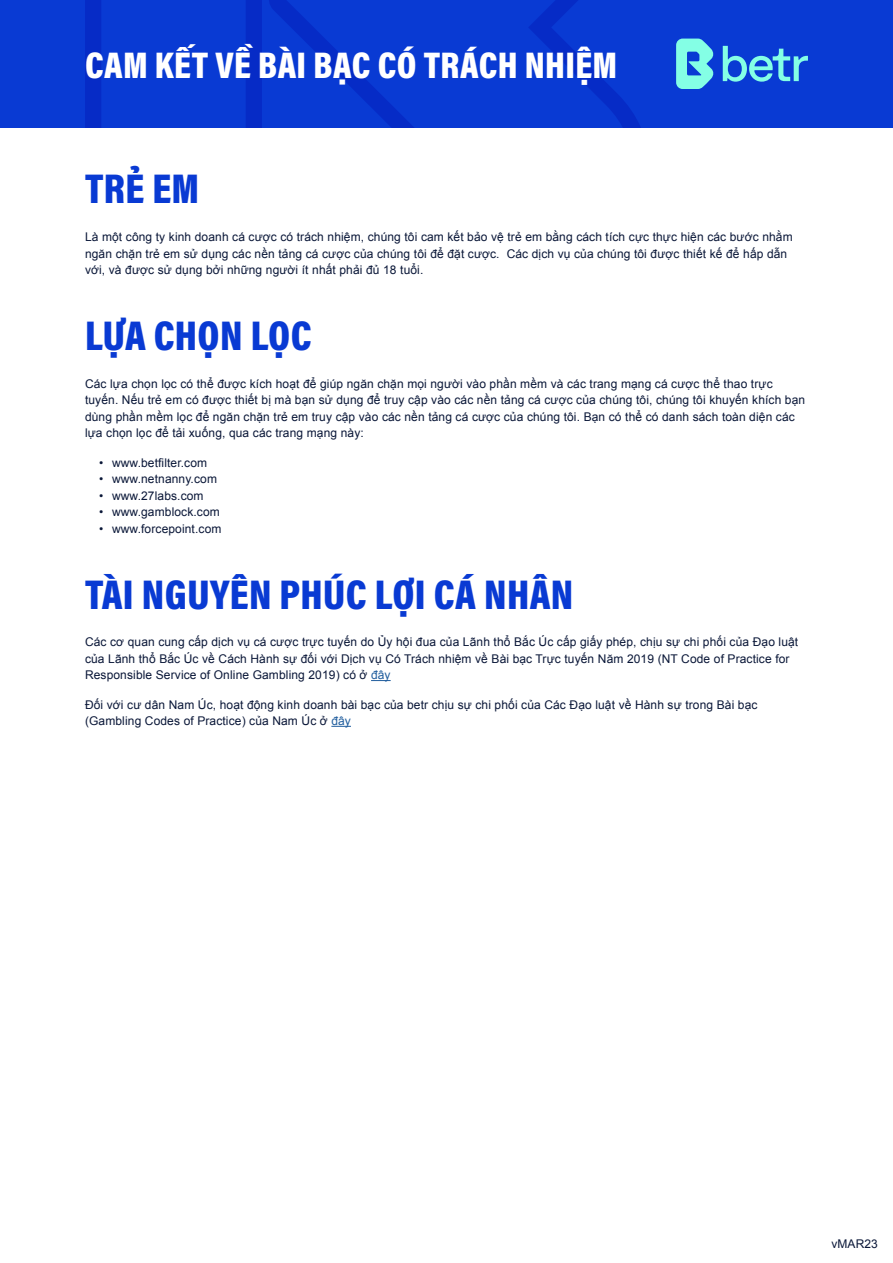
<style>
.page{position:relative;width:893px;height:1263px;background:#fff}
.page>*{position:absolute;margin:0;border:0;box-sizing:border-box;transform-origin:0 0}
.t1{font:900 42px "Acumin Pro Cond";letter-spacing:.01em;color:#093ad3}
.t2{font:900 37.5px "Acumin Pro Cond";letter-spacing:.01em;color:#fff}
.t3{font:12px/16.5px "Arial";letter-spacing:.01em;color:#0a1738}
.s1{color:#215e9e}
</style>
<div class="page">
<div style="left:0;top:0;width:893px;height:128px;background:#093ad3"></div>
<svg style="left:85px;top:0;width:556px;height:128px"></svg>
<svg style="left:676px;top:39px;width:38px;height:50px"></svg>
<svg style="left:723px;top:46px;width:85px;height:36px"></svg>
<svg style="left:371px;top:680px;width:20px;height:1px"></svg>
<svg style="left:331px;top:726px;width:20px;height:1px"></svg>
<h2 class="t2" style="left:85px;top:40px;width:534px">CAM KẾT VỀ BÀI BẠC CÓ TRÁCH NHIỆM</h2>
<h1 class="t1" style="left:85px;top:162px;width:116px">TRẺ EM</h1>
<p class="t3" style="left:85px;top:229px;width:709px">Là một công ty kinh doanh cá cược có trách nhiệm, chúng tôi cam kết bảo vệ trẻ em bằng cách tích cực thực hiện các bước nhằm ngăn chặn trẻ em sử dụng các nền tảng cá cược của chúng tôi để đặt cược. Các dịch vụ của chúng tôi được thiết kế để hấp dẫn với, và được sử dụng bởi những người ít nhất phải đủ 18 tuổi.</p>
<h1 class="t1" style="left:85px;top:308px;width:228px">LỰA CHỌN LỌC</h1>
<p class="t3" style="left:85px;top:375px;width:722px">Các lựa chọn lọc có thể được kích hoạt để giúp ngăn chặn mọi người vào phần mềm và các trang mạng cá cược thể thao trực tuyến. Nếu trẻ em có được thiết bị mà bạn sử dụng để truy cập vào các nền tảng cá cược của chúng tôi, chúng tôi khuyến khích bạn dùng phần mềm lọc để ngăn chặn trẻ em truy cập vào các nền tảng cá cược của chúng tôi. Bạn có thể có danh sách toàn diện các lựa chọn lọc để tải xuống, qua các trang mạng này:</p>
<p class="t3" style="left:99px;top:454px;width:109px">• www.betfilter.com</p>
<p class="t3" style="left:99px;top:471px;width:119px">• www.netnanny.com</p>
<p class="t3" style="left:99px;top:487px;width:106px">• www.27labs.com</p>
<p class="t3" style="left:99px;top:504px;width:122px">• www.gamblock.com</p>
<p class="t3" style="left:99px;top:520px;width:124px">• www.forcepoint.com</p>
<h1 class="t1" style="left:85px;top:567px;width:490px">TÀI NGUYÊN PHÚC LỢI CÁ NHÂN</h1>
<p class="t3" style="left:85px;top:634px;width:715px">Các cơ quan cung cấp dịch vụ cá cược trực tuyến do Ủy hội đua của Lãnh thổ Bắc Úc cấp giấy phép, chịu sự chi phối của Đạo luật của Lãnh thổ Bắc Úc về Cách Hành sự đối với Dịch vụ Có Trách nhiệm về Bài bạc Trực tuyến Năm 2019 (NT Code of Practice for<br>Responsible Service of Online Gambling 2019) có ở <span class="s1">đây</span></p>
<p class="t3" style="left:85px;top:696px;width:674px">Đối với cư dân Nam Úc, hoạt động kinh doanh bài bạc của betr chịu sự chi phối của Các Đạo luật về Hành sự trong Bài bạc (Gambling Codes of Practice) của Nam Úc ở <span class="s1">đây</span></p>
<p class="t3" style="left:831px;top:1235px;width:48px">vMAR23</p>
</div>
